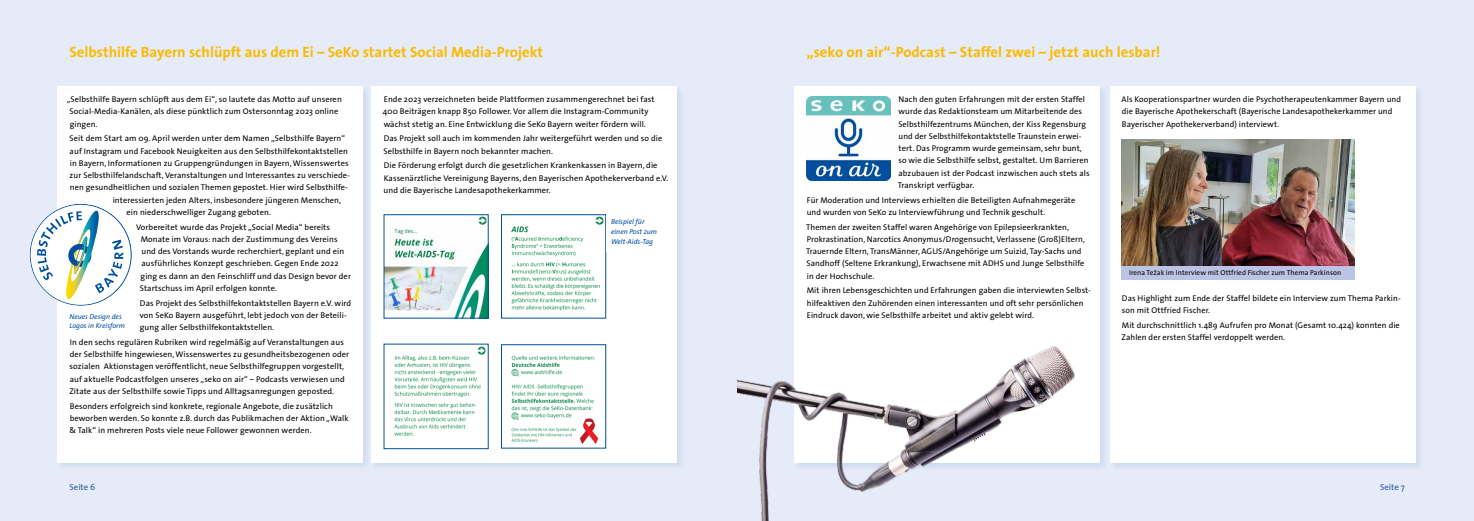
<style>
.page{position:relative;width:1474px;height:521px;background:#fff}
.page>*{position:absolute;margin:0;border:0;box-sizing:border-box;transform-origin:0 0}
.t1{font:700 14.88px "The Sans";color:#fbba00}
.t2{font:600 8.75px "The Sans";color:#416bb2}
.t3{font:8.31px/12.2px "The Sans";letter-spacing:.01em;color:#000}
.t4{font:italic 7.17px/9.6px "The Sans";color:#004f9f}
.t5{font:7.17px "The Sans";letter-spacing:.01em;color:#000}
</style>
<div class="page">
<div style="left:0;top:0;width:1473px;height:521px;background:#e5ebf8"></div>
<div style="left:56px;top:85px;width:314px;height:386px;background:#004f9f;opacity:.1"></div>
<div style="left:57px;top:86px;width:305px;height:376px;background:#fff"></div>
<div style="left:370px;top:85px;width:314px;height:386px;background:#004f9f;opacity:.1"></div>
<div style="left:371px;top:86px;width:305px;height:376px;background:#fff"></div>
<div style="left:793px;top:85px;width:315px;height:386px;background:#004f9f;opacity:.1"></div>
<div style="left:794px;top:86px;width:305px;height:377px;background:#fff"></div>
<div style="left:1108px;top:85px;width:315px;height:386px;background:#004f9f;opacity:.1"></div>
<div style="left:1110px;top:86px;width:305px;height:377px;background:#fff"></div>
<img style="left:386px;top:217px;width:100px;height:99px">
<img style="left:394px;top:346px;width:92px;height:90px">
<img style="left:511px;top:217px;width:93px;height:94px">
<div style="left:501px;top:215px;width:105px;height:103px;border:1px solid #004f9f"></div>
<img style="left:511px;top:355px;width:88px;height:89px">
<div style="left:501px;top:345px;width:105px;height:103px;border:1px solid #004f9f"></div>
<div style="left:1121px;top:266px;width:233px;height:14px;background:#bcc4e5"></div>
<svg style="left:30px;top:204px;width:101px;height:101px"></svg>
<img style="left:1121px;top:139px;width:233px;height:127px">
<img style="left:806px;top:97px;width:84px;height:84px">
<img style="left:737px;top:315px;width:352px;height:206px">
<h1 class="t1" style="left:69px;top:39px;width:475px">Selbsthilfe Bayern schlüpft aus dem Ei – SeKo startet Social Media-Projekt</h1>
<h1 class="t1" style="left:806px;top:40px;width:355px">„seko on air“-Podcast – Staffel zwei – jetzt auch lesbar!</h1>
<p class="t3" style="left:897px;top:93px;width:193px">Nach den guten Erfahrungen mit der ersten Staffel wurde das Redaktionsteam um Mitarbeitende des Selbsthilfezentrums München, der Kiss Regensburg und der Selbsthilfekontaktstelle Traunstein erwei&shy;tert. Das Programm wurde gemeinsam, sehr bunt, so wie die Selbsthilfe selbst, gestaltet. Um Barrieren abzubauen ist der Podcast inzwischen auch stets als Transkript verfügbar.</p>
<p class="t3" style="left:806px;top:193px;width:270px">Für Moderation und Interviews erhielten die Beteiligten Aufnahmegeräte und wurden von SeKo zu Interviewführung und Technik geschult.</p>
<p class="t3" style="left:806px;top:220px;width:280px">Themen der zweiten Staffel waren Angehörige von Epilepsieerkrankten, Prokrastination, Narcotics Anonymus/Drogensucht, Verlassene (Groß)Eltern, Trauernde Eltern, TransMänner, AGUS/Angehörige um Suizid, Tay-Sachs und Sandhoff (Seltene Erkrankung), Erwachsene mit ADHS und Junge Selbsthilfe in der Hochschule.</p>
<p class="t3" style="left:806px;top:284px;width:286px">Mit ihren Lebensgeschichten und Erfahrungen gaben die interviewten Selbst&shy;hilfeaktiven den Zuhörenden einen interessanten und oft sehr persönlichen<br>Eindruck davon, wie Selbsthilfe arbeitet und aktiv gelebt wird.</p>
<p class="t3" style="left:70px;top:93px;width:274px;text-indent:-3px">„Selbsthilfe Bayern schlüpft aus dem Ei“, so lautete das Motto auf unseren<br>Social-Media-Kanälen, als diese pünktlich zum Ostersonntag 2023 online gingen.</p>
<p class="t3" style="left:70px;top:132px;width:277px">Seit dem Start am 09. April werden unter dem Namen „Selbsthilfe Bayern“</p>
<p class="t3" style="left:70px;top:144px;width:280px">auf Instagram und Facebook Neuigkeiten aus den Selbsthilfekontaktstellen</p>
<p class="t3" style="left:70px;top:157px;width:280px">in Bayern, Informationen zu Gruppengründungen in Bayern, Wissenswertes</p>
<p class="t3" style="left:70px;top:169px;width:282px">zur Selbsthilfelandschaft, Veranstaltungen und Interessantes zu verschiede-</p>
<p class="t3" style="left:70px;top:181px;width:280px">nen gesundheitlichen und sozialen Themen gepostet. Hier wird Selbsthilfe-</p>
<p class="t3" style="left:113px;top:193px;width:230px">interessierten jeden Alters, insbesondere jüngeren Menschen,</p>
<p class="t3" style="left:127px;top:206px;width:146px">ein niederschwelliger Zugang geboten.</p>
<p class="t3" style="left:140px;top:220px;width:213px;text-indent:-4px">Vorbereitet wurde das Projekt „Social Media“ bereits Monate im Voraus: nach der Zustimmung des Vereins und des Vorstands wurde recherchiert, geplant und ein ausführliches Konzept geschrieben. Gegen Ende 2022 ging es dann an den Feinschliff und das Design bevor der Startschuss im April erfolgen konnte.</p>
<p class="t3" style="left:140px;top:296px;width:213px">Das Projekt des Selbsthilfekontaktstellen Bayern e.V. wird von SeKo Bayern ausgeführt, lebt jedoch von der Beteili&shy;gung aller Selbsthilfekontaktstellen.</p>
<p class="t3" style="left:69px;top:336px;width:281px">In den sechs regulären Rubriken wird regelmäßig auf Veranstaltungen aus der Selbsthilfe hingewiesen, Wissenswertes zu gesundheitsbezogenen oder sozialen Aktionstagen veröffentlicht, neue Selbsthilfegruppen vorgestellt, auf aktuelle Podcastfolgen unseres „seko on air“ – Podcasts verwiesen und Zitate aus der Selbsthilfe sowie Tipps und Alltagsanregungen geposted.</p>
<p class="t3" style="left:69px;top:399px;width:280px">Besonders erfolgreich sind konkrete, regionale Angebote, die zusätzlich beworben werden. So konnte z.B. durch das Publikmachen der Aktion „Walk &amp; Talk“ in mehreren Posts viele neue Follower gewonnen werden.</p>
<p class="t3" style="left:383px;top:93px;width:273px">Ende 2023 verzeichneten beide Plattformen zusammengerechnet bei fast<br>400 Beiträgen knapp 850 Follower. Vor allem die Instagram-Community wächst stetig an. Eine Entwicklung die SeKo Bayern weiter fördern will.</p>
<p class="t3" style="left:383px;top:132px;width:280px">Das Projekt soll auch im kommenden Jahr weitergeführt werden und so die<br>Selbsthilfe in Bayern noch bekannter machen.</p>
<p class="t3" style="left:383px;top:159px;width:286px">Die Förderung erfolgt durch die gesetzlichen Krankenkassen in Bayern, die<br>Kassenärztliche Vereinigung Bayerns, den Bayerischen Apothekerverband e.V. und die Bayerische Landesapothekerkammer.</p>
<p class="t3" style="left:1121px;top:93px;width:281px">Als Kooperationspartner wurden die Psychotherapeutenkammer Bayern und die Bayerische Apothekerschaft (Bayerische Landesapothekerkammer und<br>Bayerischer Apothekerverband) interviewt.</p>
<p class="t4" style="left:611px;top:217px;width:48px">Beispiel für einen Post zum<br>Welt-Aids-Tag</p>
<p class="t5" style="left:1129px;top:266px;width:214px">Irena Tezˇak im Interview mit Ottfried Fischer zum Thema Parkinson</p>
<p class="t3" style="left:1121px;top:292px;width:280px">Das Highlight zum Ende der Staffel bildete ein Interview zum Thema Parkin&shy;son mit Ottfried Fischer.</p>
<p class="t3" style="left:1121px;top:318px;width:280px">Mit durchschnittlich 1.489 Aufrufen pro Monat (Gesamt 10.424) konnten die<br>Zahlen der ersten Staffel verdoppelt werden.</p>
<p class="t4" style="left:69px;top:311px;width:57px">Neues Design des<br>Logos in Kreisform</p>
<p class="t2" style="left:69px;top:480px;width:27px">Seite 6</p>
<p class="t2" style="left:1379px;top:480px;width:26px">Seite 7</p>
</div>
